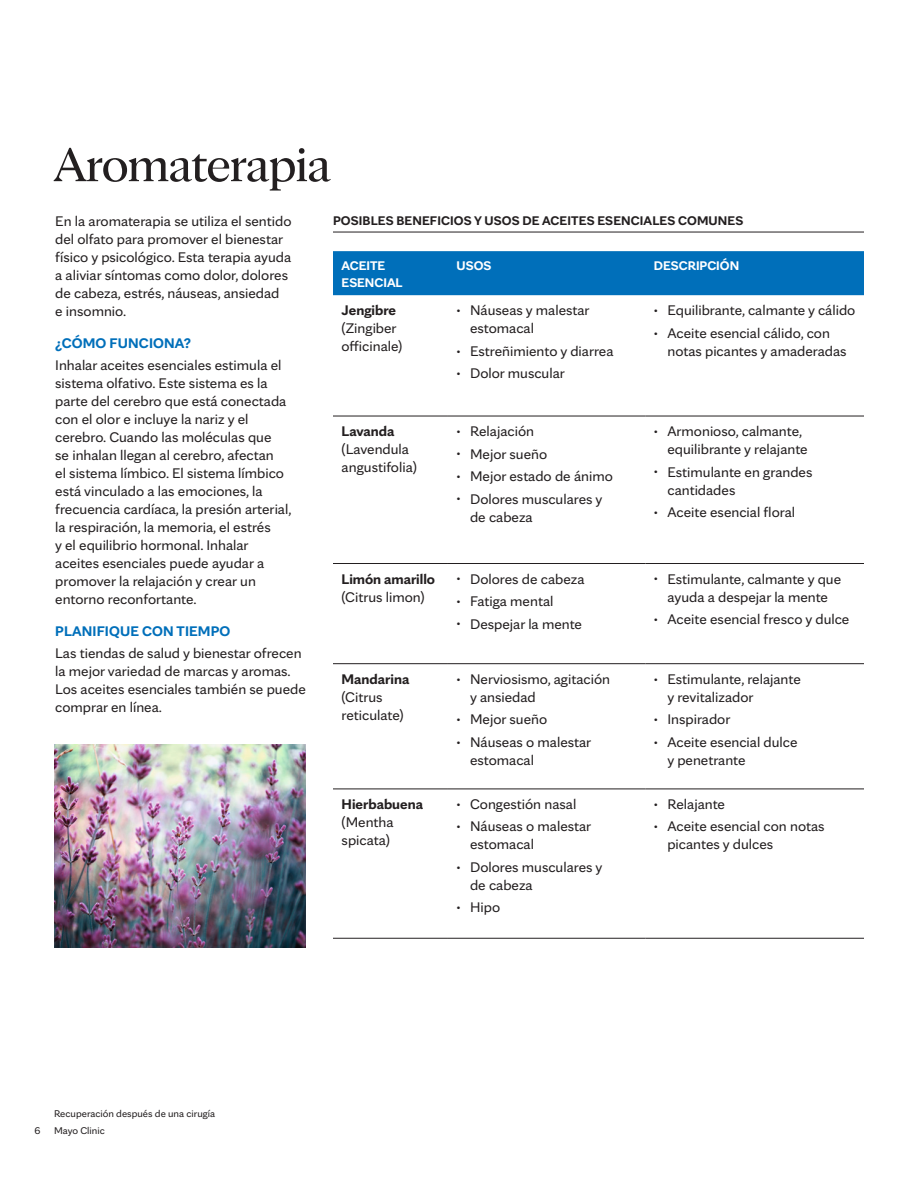
<style>
.page{position:relative;width:918px;height:1188px;background:#fff}
.page>*{position:absolute;margin:0;border:0;box-sizing:border-box;transform-origin:0 0}
.MC_-_HEADLINE{font:51px "Mayo Clinic Serif Display";letter-spacing:-.01em;color:#231f20}
.MC_-_BODY{font:15px/18px "Mayo Clinic Sans";color:#231f20}
.MC_-_SUBHEAD_1{font:700 15px "Mayo Clinic Sans";letter-spacing:.01em;color:#006fba}
.MC_-_BODY-2{font:700 15px/18px "Mayo Clinic Sans";color:#231f20}
.MC_-_HEAD_-_Chart_Graphics{font:700 13.5px "Mayo Clinic Sans";letter-spacing:.01em;color:#231f20}
.MC_-_TABLE_-_Row_Group_-_Reverse{font:700 13.5px/16.5px "Mayo Clinic Sans";color:#fff}
.t1{font:10.5px/17.2px "Mayo Clinic Sans";color:#231f20}
.s1{font-weight:700}
.s2{font-size:11.25px}
.s3{font-weight:400}
</style>
<div class="page">
<img style="left:54px;top:744px;width:252px;height:204px">
<hr style="left:333px;top:232px;width:531px;height:1px;background:#231f20">
<div style="left:333px;top:251px;width:531px;height:44px;background:#006fba"></div>
<hr style="left:333px;top:416px;width:115px;height:1px;background:#231f20">
<hr style="left:448px;top:416px;width:197px;height:1px;background:#231f20">
<hr style="left:645px;top:416px;width:219px;height:1px;background:#231f20">
<hr style="left:333px;top:563px;width:115px;height:1px;background:#231f20">
<hr style="left:448px;top:563px;width:197px;height:1px;background:#231f20">
<hr style="left:645px;top:563px;width:219px;height:1px;background:#231f20">
<hr style="left:333px;top:663px;width:115px;height:1px;background:#231f20">
<hr style="left:448px;top:663px;width:197px;height:1px;background:#231f20">
<hr style="left:645px;top:663px;width:219px;height:1px;background:#231f20">
<hr style="left:333px;top:789px;width:115px;height:1px;background:#231f20">
<hr style="left:448px;top:789px;width:197px;height:1px;background:#231f20">
<hr style="left:645px;top:789px;width:219px;height:1px;background:#231f20">
<hr style="left:333px;top:938px;width:115px;height:1px;background:#231f20">
<hr style="left:448px;top:938px;width:197px;height:1px;background:#231f20">
<hr style="left:645px;top:938px;width:219px;height:1px;background:#231f20">
<p class="MC_-_HEADLINE" style="left:54px;top:126px;width:278px">Aromaterapia</p>
<p class="MC_-_BODY" style="left:55px;top:211px;width:238px">En la aromaterapia se utiliza el sentido del olfato para promover el bienestar físico y psicológico. Esta terapia ayuda a aliviar síntomas como dolor, dolores de cabeza, estrés, náuseas, ansiedad<br>e insomnio.</p>
<p class="MC_-_SUBHEAD_1" style="left:55px;top:331px;width:137px">¿CÓMO FUNCIONA?</p>
<p class="MC_-_BODY" style="left:55px;top:355px;width:238px">Inhalar aceites esenciales estimula el sistema olfativo. Este sistema es la parte del cerebro que está conectada con el olor e incluye la nariz y el cerebro. Cuando las moléculas que<br>se inhalan llegan al cerebro, afectan<br>el sistema límbico. El sistema límbico está vinculado a las emociones, la frecuencia cardíaca, la presión arterial, la respiración, la memoria, el estrés<br>y el equilibrio hormonal. Inhalar aceites esenciales puede ayudar a promover la relajación y crear un entorno reconfortante.</p>
<p class="MC_-_SUBHEAD_1" style="left:55px;top:619px;width:177px">PLANIFIQUE CON TIEMPO</p>
<p class="MC_-_BODY" style="left:55px;top:643px;width:252px">Las tiendas de salud y bienestar ofrecen la mejor variedad de marcas y aromas.<br>Los aceites esenciales también se puede comprar en línea.</p>
<p class="MC_-_HEAD_-_Chart_Graphics" style="left:333px;top:210px;width:412px">POSIBLES BENEFICIOS Y USOS DE ACEITES ESENCIALES COMUNES</p>
<p class="MC_-_TABLE_-_Row_Group_-_Reverse" style="left:342px;top:256px;width:62px">ACEITE<br>ESENCIAL</p>
<p class="MC_-_TABLE_-_Row_Group_-_Reverse" style="left:457px;top:256px;width:36px">USOS</p>
<p class="MC_-_TABLE_-_Row_Group_-_Reverse" style="left:654px;top:256px;width:87px">DESCRIPCIÓN</p>
<p class="MC_-_BODY" style="left:342px;top:300px;width:62px"><span class="s1">Jengibre </span>(Zingiber officinale)</p>
<p class="MC_-_BODY" style="left:470px;top:300px;width:121px;text-indent:-14px"><span class="s2">•</span> Náuseas y malestar estomacal</p>
<p class="MC_-_BODY" style="left:654px;top:300px;width:203px"><span class="s2">•</span> Equilibrante, calmante y cálido</p>
<p class="MC_-_BODY" style="left:667px;top:322px;width:181px;text-indent:-14px"><span class="s2">•</span> Aceite esencial cálido, con notas picantes y amaderadas</p>
<p class="MC_-_BODY" style="left:457px;top:340px;width:158px"><span class="s2">•</span> Estreñimiento y diarrea</p>
<p class="MC_-_BODY" style="left:457px;top:363px;width:110px"><span class="s2">•</span> Dolor muscular</p>
<p class="MC_-_BODY" style="left:342px;top:421px;width:77px"><span class="s1">Lavanda </span>(Lavendula angustifolia)</p>
<p class="MC_-_BODY" style="left:457px;top:421px;width:79px"><span class="s2">•</span> Relajación</p>
<p class="MC_-_BODY" style="left:457px;top:443px;width:92px"><span class="s2">•</span> Mejor sueño</p>
<p class="MC_-_BODY" style="left:457px;top:466px;width:158px"><span class="s2">•</span> Mejor estado de ánimo</p>
<p class="MC_-_BODY" style="left:470px;top:488px;width:134px;text-indent:-14px"><span class="s2">•</span> Dolores musculares y de cabeza</p>
<p class="MC_-_BODY-2" style="left:342px;top:568px;width:95px">Limón amarillo <span class="s3">(Citrus limon)</span></p>
<p class="MC_-_BODY" style="left:457px;top:568px;width:129px"><span class="s2">•</span> Dolores de cabeza</p>
<p class="MC_-_BODY" style="left:457px;top:591px;width:98px"><span class="s2">•</span> Fatiga mental</p>
<p class="MC_-_BODY" style="left:457px;top:613px;width:127px"><span class="s2">•</span> Despejar la mente</p>
<p class="MC_-_BODY" style="left:342px;top:668px;width:69px"><span class="s1">Mandarina </span>(Citrus reticulate)</p>
<p class="MC_-_BODY" style="left:470px;top:668px;width:142px;text-indent:-14px"><span class="s2">•</span> Nerviosismo, agitación y ansiedad</p>
<p class="MC_-_BODY" style="left:457px;top:709px;width:92px"><span class="s2">•</span> Mejor sueño</p>
<p class="MC_-_BODY" style="left:470px;top:731px;width:123px;text-indent:-14px"><span class="s2">•</span> Náuseas o malestar estomacal</p>
<p class="MC_-_BODY" style="left:342px;top:794px;width:83px"><span class="s1">Hierbabuena </span>(Mentha spicata)</p>
<p class="MC_-_BODY" style="left:457px;top:794px;width:121px"><span class="s2">•</span> Congestión nasal</p>
<p class="MC_-_BODY" style="left:470px;top:816px;width:123px;text-indent:-14px"><span class="s2">•</span> Náuseas o malestar estomacal</p>
<p class="MC_-_BODY" style="left:470px;top:857px;width:134px;text-indent:-14px"><span class="s2">•</span> Dolores musculares y de cabeza</p>
<p class="MC_-_BODY" style="left:457px;top:897px;width:45px"><span class="s2">•</span> Hipo</p>
<p class="MC_-_BODY" style="left:667px;top:421px;width:142px;text-indent:-14px"><span class="s2">•</span> Armonioso, calmante, equilibrante y relajante</p>
<p class="MC_-_BODY" style="left:667px;top:461px;width:147px;text-indent:-14px"><span class="s2">•</span> Estimulante en grandes cantidades</p>
<p class="MC_-_BODY" style="left:654px;top:502px;width:143px"><span class="s2">•</span> Aceite esencial floral</p>
<p class="MC_-_BODY" style="left:654px;top:568px;width:189px;text-align:center"><span class="s2">•</span> Estimulante, calmante y que ayuda a despejar la mente</p>
<p class="MC_-_BODY" style="left:654px;top:609px;width:197px"><span class="s2">•</span> Aceite esencial fresco y dulce</p>
<p class="MC_-_BODY" style="left:667px;top:668px;width:135px;text-indent:-14px"><span class="s2">•</span> Estimulante, relajante y revitalizador</p>
<p class="MC_-_BODY" style="left:654px;top:709px;width:78px"><span class="s2">•</span> Inspirador</p>
<p class="MC_-_BODY" style="left:667px;top:731px;width:132px;text-indent:-14px"><span class="s2">•</span> Aceite esencial dulce y penetrante</p>
<p class="MC_-_BODY" style="left:654px;top:794px;width:73px"><span class="s2">•</span> Relajante</p>
<p class="MC_-_BODY" style="left:667px;top:816px;width:159px;text-indent:-14px"><span class="s2">•</span> Aceite esencial con notas picantes y dulces</p>
<p class="t1" style="left:34px;top:1121px;width:8px">6</p>
<p class="t1" style="left:54px;top:1104px;width:163px">Recuperación después de una cirugía<br>Mayo Clinic</p>
</div>
